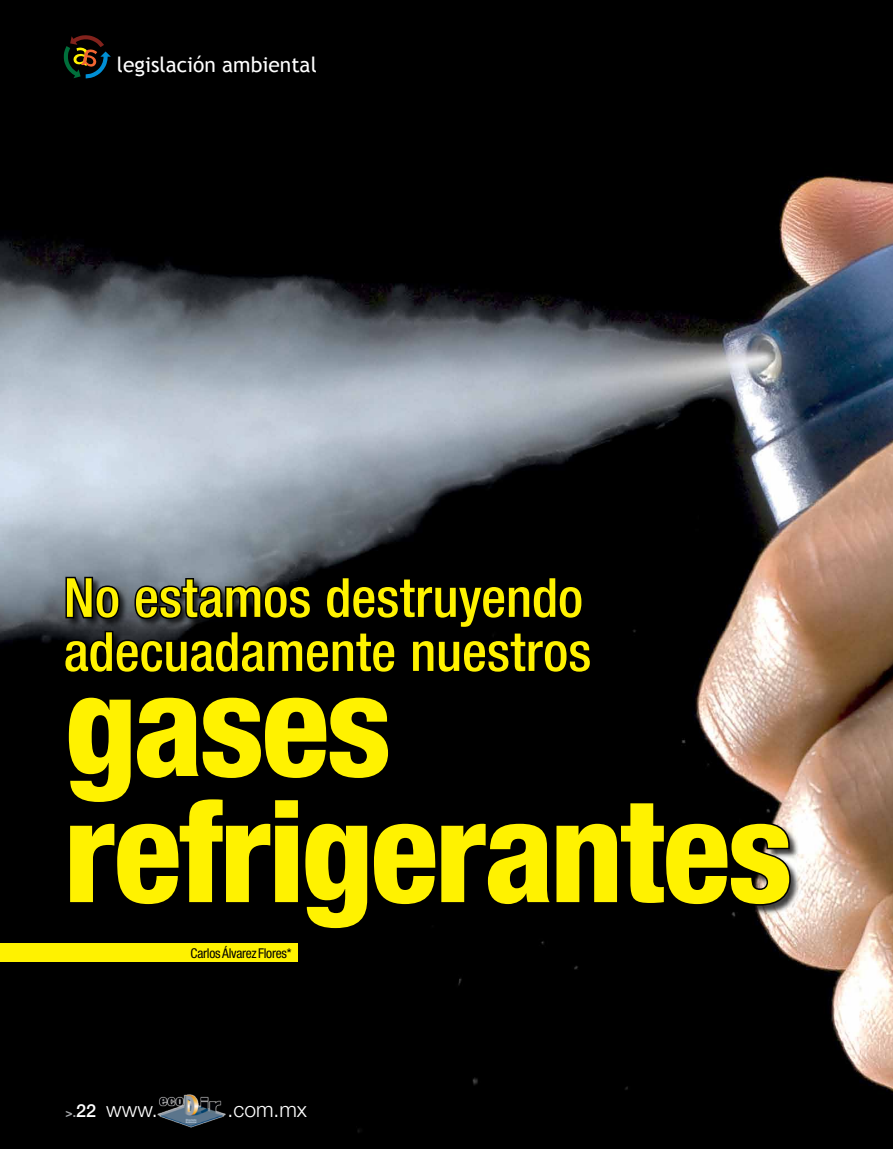
<style>
.page{position:relative;width:893px;height:1149px;background:#fff}
.page>*{position:absolute;margin:0;border:0;box-sizing:border-box;transform-origin:0 0}
.t1{font:800 condensed 141px/126px "Helvetica Neue";letter-spacing:-.02em;color:#fff200}
.t2{font:500 condensed 54px/54px "Helvetica Neue";color:#fff200}
.t3{font:21px "Trebuchet MS";color:#fff}
.t4{font:300 21px "Helvetica Neue";color:#fff}
.t5{font:condensed 13.5px "Helvetica Neue";letter-spacing:-.02em;color:#000}
.s1{font-weight:700;font-size:12px;color:#a7a9ac}
.s2{font-weight:500;font-size:18px}
</style>
<div class="page">
<img style="left:0;top:0;width:893px;height:1148px">
<svg style="left:63px;top:35px;width:48px;height:43px"></svg>
<img style="left:157px;top:1092px;width:70px;height:35px">
<div style="left:0;top:943px;width:298px;height:18px;background:#fff200"></div>
<div style="left:63px;top:576px;width:737px;height:362px;background:#000;opacity:.75"></div>
<svg style="left:62px;top:575px;width:531px;height:99px"></svg>
<div style="left:66px;top:694px;width:726px;height:236px;background:#000"></div>
<p class="t3" style="left:117px;top:52px;width:201px">legislación ambiental</p>
<p class="t2" style="left:64px;top:570px;width:529px">No estamos destruyendo adecuadamente nuestros</p>
<h1 class="t1" style="left:64px;top:660px;width:730px">gases refrigerantes</h1>
<p class="t5" style="left:190px;top:945px;width:102px">Carlos Álvarez Flores*</p>
<p class="t4" style="left:65px;top:1095px;width:94px"><span class="s1">&gt;.</span><span class="s2">22</span> www.</p>
<p class="t4" style="left:228px;top:1095px;width:81px">.com.mx</p>
</div>
